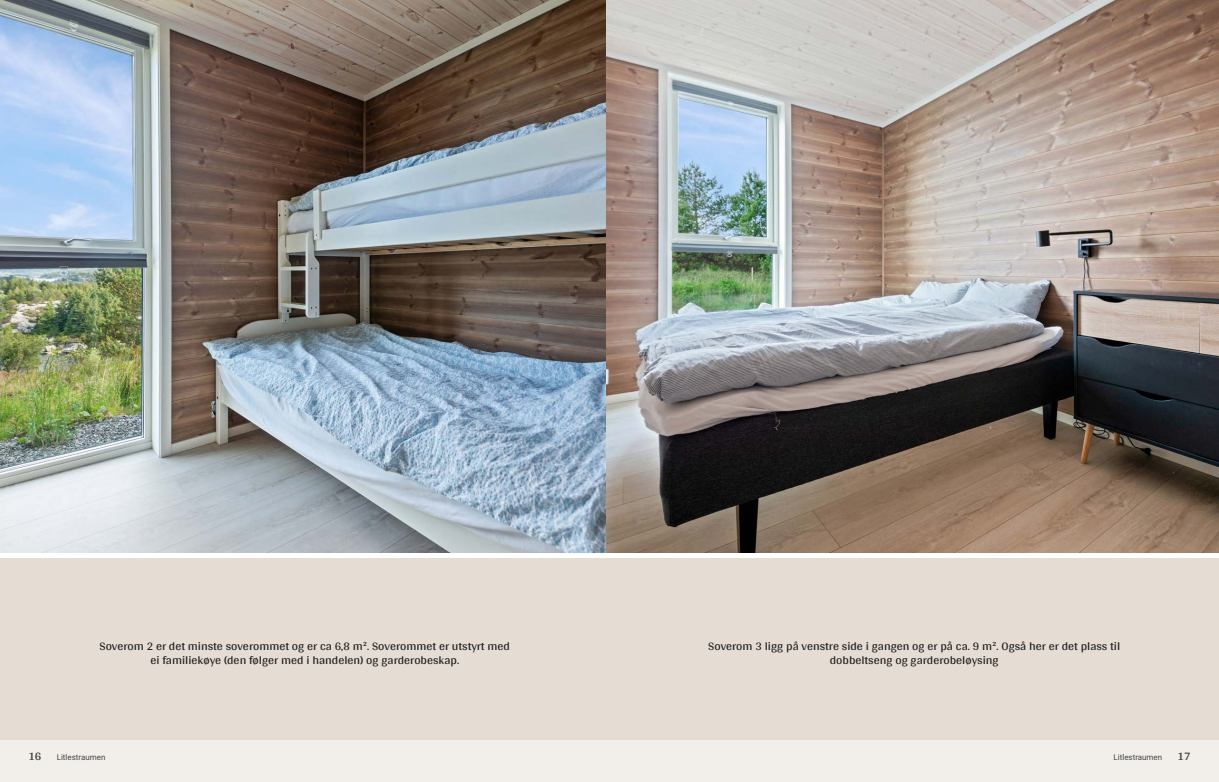
<style>
.page{position:relative;width:1219px;height:782px;background:#fff}
.page>*{position:absolute;margin:0;border:0;box-sizing:border-box;transform-origin:0 0}
.t1{font:12px/14px "Arya";color:#1d1d1b;text-align:center}
.t2{font:700 12px "Arya";color:#414749}
.t3{font:8px "Roboto Vitec";color:#414749}
</style>
<div class="page">
<img style="left:0;top:0;width:607px;height:552px">
<div style="left:0;top:739px;width:612px;height:42px;background:#f2eeea"></div>
<div style="left:0;top:558px;width:612px;height:181px;background:#e5dcd4"></div>
<img style="left:607px;top:0;width:612px;height:552px">
<div style="left:607px;top:739px;width:612px;height:42px;background:#f2eeea"></div>
<div style="left:607px;top:558px;width:612px;height:181px;background:#e5dcd4"></div>
<p class="t1" style="left:100px;top:638px;width:412px">Soverom 2 er det minste soverommet og er ca 6,8 m². Soverommet er utstyrt med ei familiekøye (den følger med i handelen) og garderobeskap.</p>
<p class="t2" style="left:28px;top:749px;width:15px">16</p>
<p class="t3" style="left:57px;top:751px;width:50px">Litlestraumen</p>
<p class="t1" style="left:708px;top:638px;width:413px">Soverom 3 ligg på venstre side i gangen og er på ca. 9 m². Også her er det plass til dobbeltseng og garderobeløysing</p>
<p class="t3" style="left:1113px;top:751px;width:50px">Litlestraumen</p>
<p class="t2" style="left:1177px;top:749px;width:15px">17</p>
</div>
